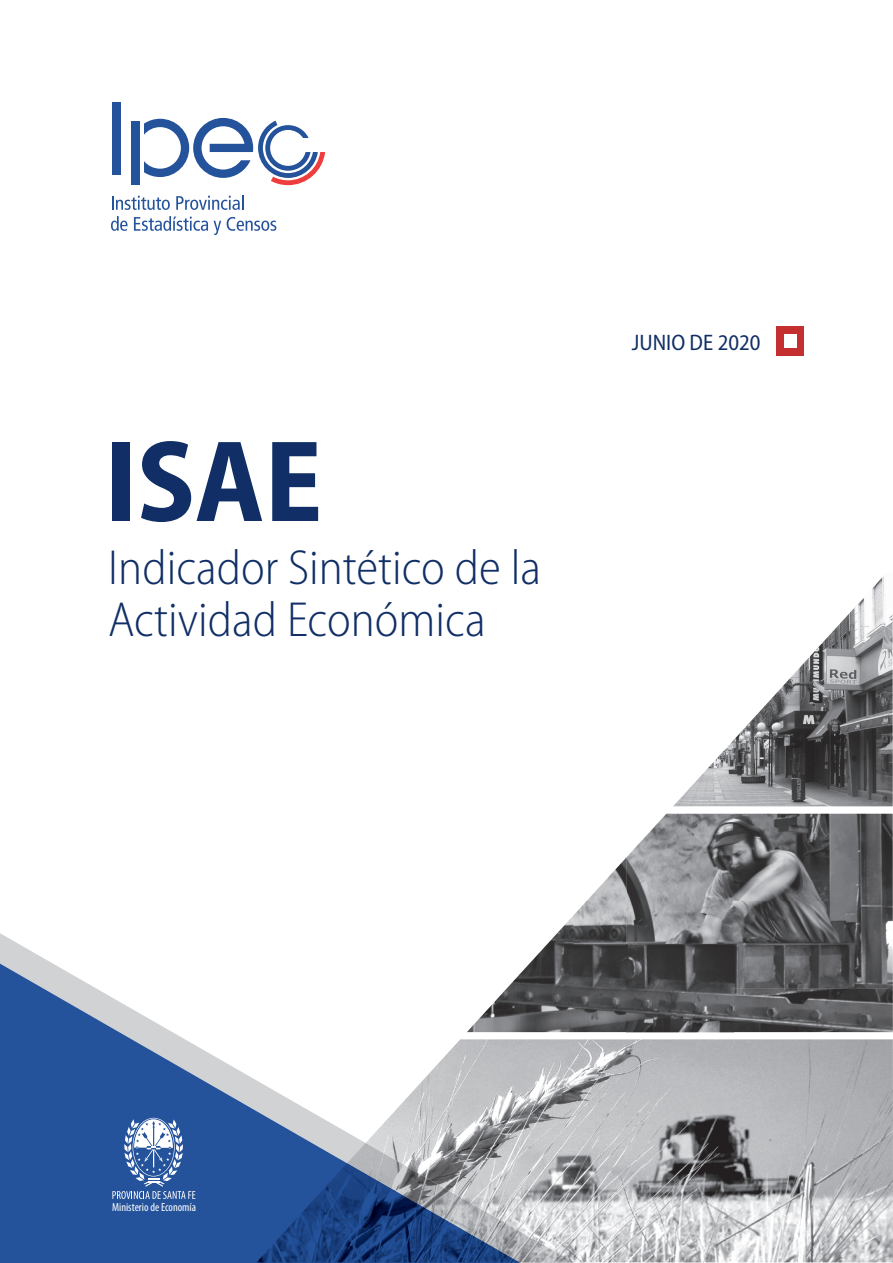
<style>
.page{position:relative;width:893px;height:1263px;background:#fff}
.page>*{position:absolute;margin:0;border:0;box-sizing:border-box;transform-origin:0 0}
.Subtítulo{font:700 semi-condensed 117px "Myriad Pro";color:#112f66}
.Subtítulo-2{font:300 semi-condensed 49.5px "Myriad Pro";color:#112f66}
.Subtítulo-3{font:semi-condensed 22.5px "Myriad Pro";color:#112f66}
.t1{font:condensed 11.7px "Myriad Pro";color:#fff}
</style>
<div class="page">
<svg style="left:0;top:933px;width:575px;height:330px"></svg>
<svg style="left:0;top:963px;width:520px;height:300px;fill:#24529b"></svg>
<img style="left:627px;top:813px;width:266px;height:219px">
<img style="left:573px;top:857px;width:54px;height:175px">
<img style="left:520px;top:916px;width:53px;height:116px">
<img style="left:467px;top:974px;width:53px;height:58px">
<img style="left:673px;top:576px;width:220px;height:231px">
<img style="left:366px;top:1039px;width:527px;height:223px">
<img style="left:347px;top:1143px;width:227px;height:119px">
<img style="left:256px;top:1163px;width:263px;height:99px">
<svg style="left:450px;top:1032px;width:443px;height:7px"></svg>
<svg style="left:112px;top:196px;width:58px;height:14px"></svg>
<svg style="left:176px;top:195px;width:68px;height:15px"></svg>
<svg style="left:111px;top:216px;width:17px;height:15px"></svg>
<svg style="left:134px;top:216px;width:74px;height:15px"></svg>
<svg style="left:214px;top:221px;width:7px;height:14px"></svg>
<svg style="left:227px;top:217px;width:49px;height:14px"></svg>
<div style="left:131px;top:121px;width:9px;height:64px;background:#24529b"></div>
<div style="left:112px;top:102px;width:8px;height:73px;background:#24529b"></div>
<svg style="left:144px;top:118px;width:181px;height:67px"></svg>
<div style="left:777px;top:327px;width:27px;height:29px;background:#c3302f"></div>
<div style="left:784px;top:334px;width:13px;height:14px;background:#fff"></div>
<svg style="left:112px;top:1118px;width:83px;height:81px;background:#5c7eb4"></svg>
<p class="Subtítulo" style="left:105px;top:416px;width:219px">ISAE</p>
<p class="Subtítulo-2" style="left:108px;top:541px;width:435px">Indicador Sintético de la</p>
<p class="Subtítulo-2" style="left:108px;top:593px;width:379px">Actividad Económica</p>
<p class="Subtítulo-3" style="left:632px;top:330px;width:130px">JUNIO DE 2020</p>
<p class="t1" style="left:112px;top:1200px;width:85px">Ministerio de Economía</p>
</div>
